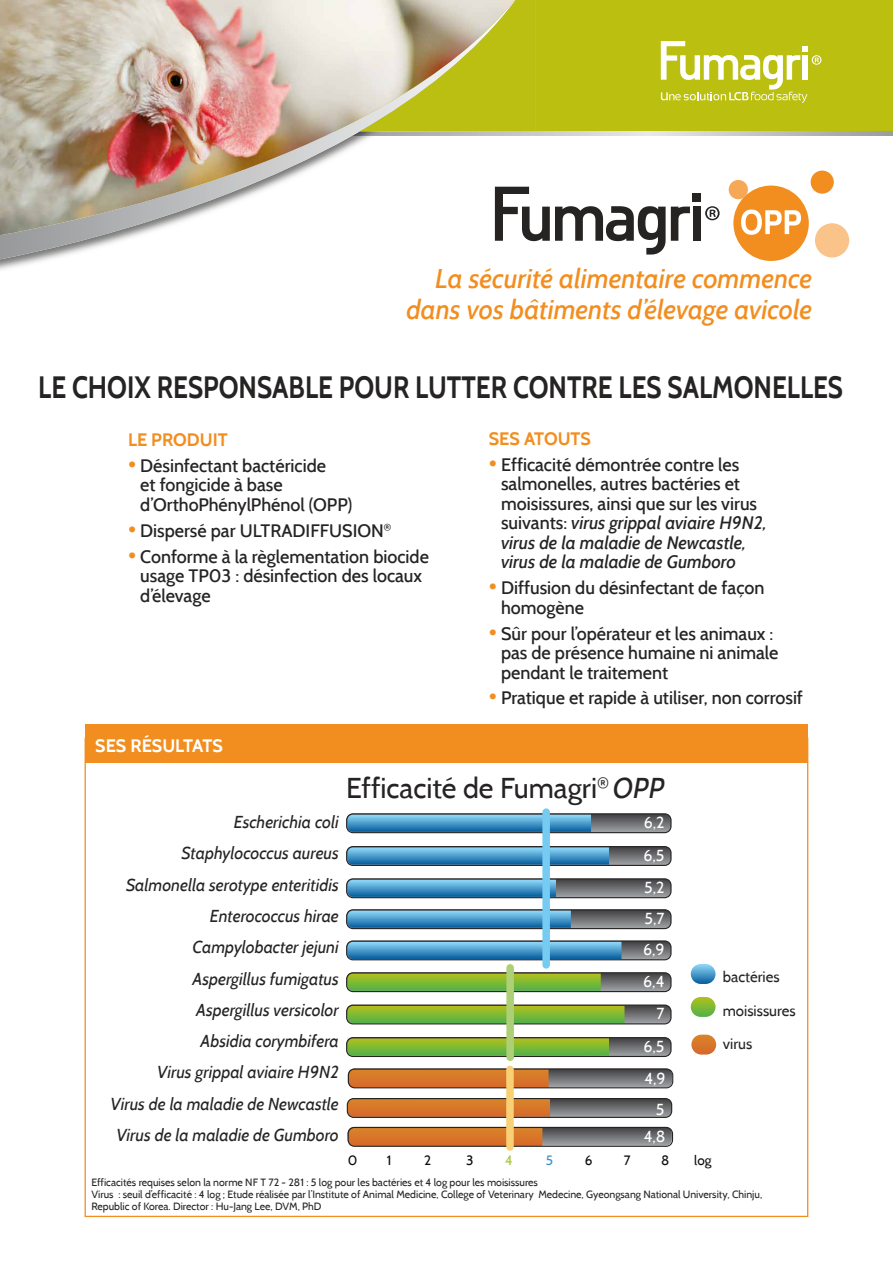
<style>
.page{position:relative;width:893px;height:1263px;background:#fff}
.page>*{position:absolute;margin:0;border:0;box-sizing:border-box;transform-origin:0 0}
.t1{font:700 30.75px "Cabin";color:#262323;scale:.85 1}
.t2{font:28.65px "Cabin";color:#262323}
.t3{font:italic 500 27px/30.8px "Cabin";color:#f28e1f;text-align:right}
.t4{font:500 18px/19.5px "Cabin";color:#262323}
.t5{font:700 18px "Cabin";color:#f28e1f}
.t6{font:700 18px "Cabin";color:#fff}
.t7{font:italic 17.25px/31.2px "Cabin";color:#262323;text-align:right}
.t8{font:15.9px/32px "Cabin";color:#fff;text-align:right}
.t9{font:15px "Cabin";color:#262323}
.t10{font:13.5px "Cabin";color:#0c0c0c}
.t11{font:13.5px "Cabin";color:#a7c839}
.t12{font:13.5px "Cabin";color:#3b91ce}
.t13{font:10.5px/12px "Cabin";color:#262323}
.s1{font-size:27px;color:#f28e1f}
.s2{font-style:italic}
</style>
<div class="page">
<div style="left:0;top:0;width:893px;height:132px;background:#babf10"></div>
<svg style="left:536px;top:132px;width:357px;height:4px"></svg>
<img style="left:515px;top:0;width:21px;height:132px">
<svg style="left:0;top:235px;width:495px;height:24px"></svg>
<svg style="left:705px;top:206px;width:15px;height:14px"></svg>
<svg style="left:661px;top:41px;width:160px;height:62px"></svg>
<div style="left:693px;top:207px;width:7px;height:34px;background:#262323"></div>
<div style="left:693px;top:193px;width:8px;height:8px;background:#262323"></div>
<svg style="left:495px;top:187px;width:195px;height:68px"></svg>
<svg style="left:729px;top:171px;width:120px;height:90px"></svg>
<img style="left:0;top:0;width:515px;height:235px">
<svg style="left:85px;top:762px;width:723px;height:455px"></svg>
<div style="left:85px;top:724px;width:723px;height:38px;background:#f28e1f"></div>
<svg style="left:346px;top:813px;width:326px;height:20px;background:#5386a5"></svg>
<svg style="left:346px;top:846px;width:326px;height:20px;background:#5086a7"></svg>
<svg style="left:346px;top:878px;width:326px;height:20px;background:#57829d"></svg>
<svg style="left:346px;top:909px;width:326px;height:20px;background:#55839f"></svg>
<svg style="left:346px;top:940px;width:326px;height:20px;background:#528bae"></svg>
<svg style="left:346px;top:972px;width:326px;height:20px;background:#759942"></svg>
<svg style="left:346px;top:1004px;width:326px;height:20px;background:#7aa242"></svg>
<svg style="left:346px;top:1037px;width:326px;height:20px;background:#749a40"></svg>
<div style="left:542px;top:808px;width:8px;height:160px;background:#75cbf1;border-radius:4px"></div>
<div style="left:506px;top:964px;width:8px;height:97px;background:#adcf76;border-radius:4px"></div>
<svg style="left:691px;top:997px;width:24px;height:20px"></svg>
<svg style="left:691px;top:964px;width:24px;height:20px"></svg>
<svg style="left:691px;top:1035px;width:25px;height:19px"></svg>
<svg style="left:348px;top:1068px;width:325px;height:20px;background:#a26f48"></svg>
<svg style="left:347px;top:1098px;width:325px;height:20px;background:#9f6b44"></svg>
<svg style="left:347px;top:1127px;width:326px;height:20px;background:#a06e47"></svg>
<div style="left:506px;top:1066px;width:8px;height:85px;background:#f9d075;border-radius:4px"></div>
<h3 class="t3" style="left:406px;top:263px;width:407px">La sécurité alimentaire commence dans vos bâtiments d’élevage avicole</h3>
<h1 class="t1" style="left:38px;top:368px;width:948px">LE CHOIX RESPONSABLE POUR LUTTER CONTRE LES SALMONELLES</h1>
<p class="t5" style="left:128px;top:429px;width:101px">LE PRODUIT</p>
<p class="t4" style="left:140px;top:456px;width:214px;text-indent:-12px"><span class="s1">•</span> Désinfectant bactéricide<br>et fongicide à base d’OrthoPhénylPhénol (OPP)</p>
<p class="t4" style="left:128px;top:521px;width:265px"><span class="s1">•</span> Dispersé par ULTRADIFFUSION<sup>®</sup></p>
<p class="t4" style="left:140px;top:546px;width:290px;text-indent:-12px"><span class="s1">•</span> Conforme à la règlementation biocide usage TP03 : désinfection des locaux d’élevage</p>
<p class="t5" style="left:489px;top:428px;width:104px">SES ATOUTS</p>
<p class="t4" style="left:501px;top:455px;width:267px;text-indent:-12px"><span class="s1">•</span> Efficacité démontrée contre les salmonelles, autres bactéries et moisissures, ainsi que sur les virus suivants: <span class="s2">virus grippal aviaire H9N2, virus de la maladie de Newcastle, virus de la maladie de Gumboro</span></p>
<p class="t4" style="left:501px;top:578px;width:265px;text-indent:-12px"><span class="s1">•</span> Diffusion du désinfectant de façon homogène</p>
<p class="t4" style="left:501px;top:623px;width:279px;text-indent:-12px"><span class="s1">•</span> Sûr pour l’opérateur et les animaux : pas de présence humaine ni animale pendant le traitement</p>
<p class="t4" style="left:489px;top:688px;width:316px"><span class="s1">•</span> Pratique et rapide à utiliser, non corrosif</p>
<p class="t6" style="left:95px;top:735px;width:129px">SES RÉSULTATS</p>
<p class="t7" style="left:111px;top:806px;width:230px">Escherichia coli<br>Staphylococcus aureus<br>Salmonella serotype enteritidis<br>Enterococcus hirae<br>Campylobacter jejuni<br>Aspergillus fumigatus<br>Aspergillus versicolor<br>Absidia corymbifera<br>Virus grippal aviaire H9N2<br>Virus de la maladie de Newcastle<br>Virus de la maladie de Gumboro</p>
<h2 class="t2" style="left:346px;top:771px;width:319px">Efficacité de Fumagri<sup>®</sup> <span class="s2">OPP</span></h2>
<p class="t8" style="left:643px;top:806px;width:23px">6,2<br>6,5<br>5,2<br>5,7<br>6,9<br>6,4<br>7<br>6,5</p>
<p class="t8" style="left:644px;top:1064px;width:23px;line-height:30.2px">4,9<br>5</p>
<p class="t8" style="left:644px;top:1121px;width:23px">4,8</p>
<p class="t10" style="left:348px;top:1152px;width:11px">0</p>
<p class="t10" style="left:387px;top:1152px;width:6px">1</p>
<p class="t10" style="left:424px;top:1152px;width:9px">2</p>
<p class="t10" style="left:466px;top:1152px;width:9px">3</p>
<p class="t11" style="left:505px;top:1152px;width:9px">4</p>
<p class="t12" style="left:546px;top:1152px;width:9px">5</p>
<p class="t10" style="left:585px;top:1152px;width:9px">6</p>
<p class="t10" style="left:624px;top:1152px;width:8px">7</p>
<p class="t10" style="left:661px;top:1152px;width:10px">8</p>
<p class="t10" style="left:694px;top:1152px;width:19px">log</p>
<p class="t9" style="left:723px;top:967px;width:58px">bactéries</p>
<p class="t9" style="left:723px;top:1002px;width:74px">moisissures</p>
<p class="t9" style="left:723px;top:1034px;width:31px">virus</p>
<p class="t13" style="left:91px;top:1176px;width:672px">Efficacités requises selon la norme NF T 72 - 281 : 5 log pour les bactéries et 4 log pour les moisissures<br>Virus : seuil d’efficacité : 4 log ; Etude réalisée par l’Institute of Animal Medicine, College of Veterinary Medecine, Gyeongsang National University, Chinju,<br>Republic of Korea. Director : Hu-Jang Lee, DVM, PhD</p>
</div>
